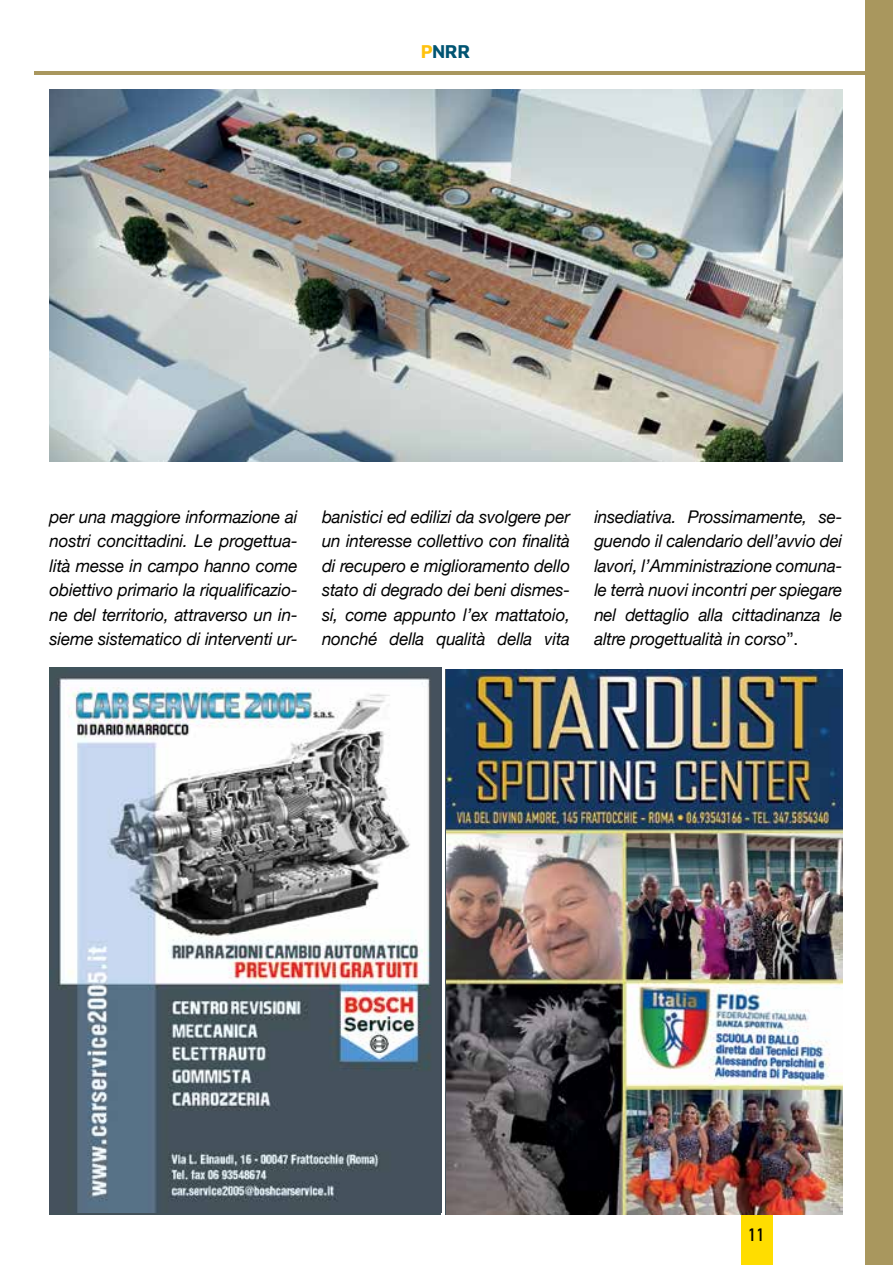
<style>
.page{position:relative;width:893px;height:1265px;background:#fff}
.page>*{position:absolute;margin:0;border:0;box-sizing:border-box;transform-origin:0 0}
.t1{font:700 19.25px "Maven Pro";color:#005472;scale:.95 1}
.t2{font:italic 17.5px/24.5px "Helvetica Neue";letter-spacing:-.01em;color:#000;text-align:justify}
.t3{font:700 17.5px "DIN Alternate";color:#000}
.s1{color:#ffc20e}
.s2{font-style:normal}
</style>
<div class="page">
<div style="left:866px;top:0;width:27px;height:1265px;background:#a9975e"></div>
<div style="left:741px;top:1215px;width:31px;height:50px;background:#fd0"></div>
<hr style="left:35px;top:71px;width:858px;height:3px;background:#a9975e">
<img style="left:447px;top:669px;width:395px;height:546px">
<img style="left:50px;top:89px;width:792px;height:372px">
<img style="left:50px;top:668px;width:391px;height:545px">
<p class="t1" style="left:421px;top:38px;width:54px"><span class="s1">P</span>NRR</p>
<p class="t2" style="left:50px;top:504px;width:250px">per una maggiore informazione ai nostri concittadini. Le progettua&shy;lità messe in campo hanno come obiettivo primario la riqualificazio&shy;ne del territorio, attraverso un in&shy;sieme sistematico di interventi ur-</p>
<p class="t2" style="left:322px;top:504px;width:250px">banistici ed edilizi da svolgere per un interesse collettivo con finalità di recupero e miglioramento dello stato di degrado dei beni dismes&shy;si, come appunto l’ex mattatoio, nonché della qualità della vita</p>
<p class="t2" style="left:594px;top:504px;width:250px">insediativa. Prossimamente, se&shy;guendo il calendario dell’avvio dei lavori, l’Amministrazione comuna&shy;le terrà nuovi incontri per spiegare nel dettaglio alla cittadinanza le altre progettualità in corso<span class="s2">”.</span></p>
<p class="t3" style="left:748px;top:1222px;width:18px">11</p>
</div>
